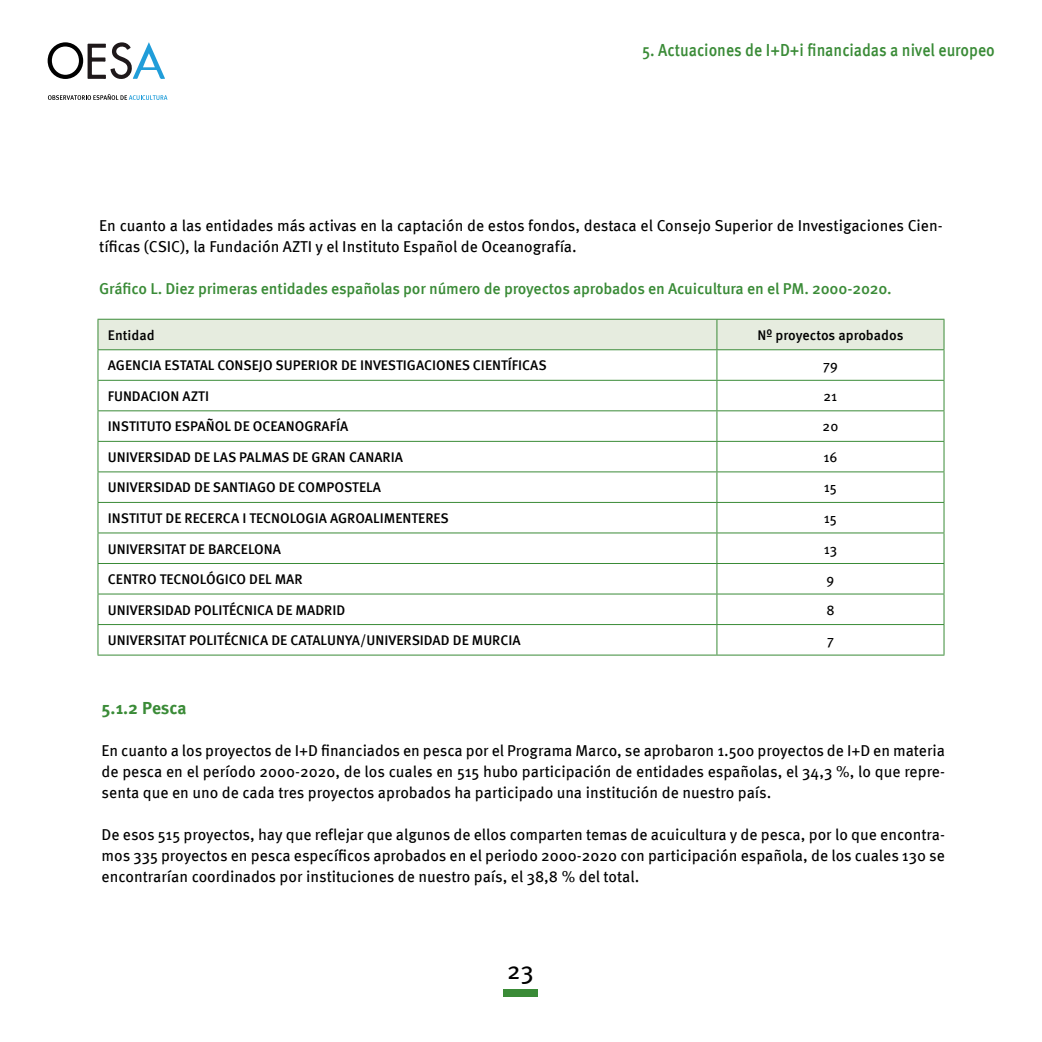
<style>
.page{position:relative;width:1042px;height:1042px;background:#fff}
.page>*{position:absolute;margin:0;border:0;box-sizing:border-box;transform-origin:0 0}
.t1{font:24.5px "Meta Pro";color:#000}
.t2{font:500 17.5px "Meta Pro";color:#3a8b37;scale:.9 1}
.t3{font:700 17.5px "Meta Pro";letter-spacing:-.01em;color:#3a8b37}
.t4{font:15.75px/21px "Meta Pro";color:#000;text-align:justify}
.t5{font:500 15.75px "Meta Pro";letter-spacing:-.01em;color:#3a8b37}
.t6{font:500 14px "Meta Pro";color:#000}
.t7{font:14px "Meta Pro";color:#000}
</style>
<div class="page">
<svg style="left:48px;top:42px;width:117px;height:37px"></svg>
<svg style="left:48px;top:94px;width:119px;height:6px"></svg>
<div style="left:503px;top:989px;width:35px;height:8px;background:#3a8b37"></div>
<svg style="left:99px;top:350px;width:844px;height:304px"></svg>
<hr style="left:98px;top:350px;width:1px;height:30px;background:#3a8b37">
<hr style="left:716px;top:350px;width:1px;height:30px;background:#3a8b37">
<hr style="left:943px;top:350px;width:1px;height:30px;background:#3a8b37">
<svg style="left:98px;top:381px;width:1px;height:29px"></svg>
<svg style="left:943px;top:381px;width:1px;height:29px"></svg>
<hr style="left:98px;top:411px;width:1px;height:30px;background:#3a8b37">
<hr style="left:943px;top:411px;width:1px;height:30px;background:#3a8b37">
<svg style="left:98px;top:442px;width:1px;height:29px"></svg>
<svg style="left:943px;top:442px;width:1px;height:29px"></svg>
<hr style="left:98px;top:472px;width:1px;height:30px;background:#3a8b37">
<hr style="left:943px;top:472px;width:1px;height:30px;background:#3a8b37">
<svg style="left:98px;top:503px;width:1px;height:29px"></svg>
<svg style="left:943px;top:503px;width:1px;height:29px"></svg>
<hr style="left:98px;top:533px;width:1px;height:30px;background:#3a8b37">
<hr style="left:943px;top:533px;width:1px;height:30px;background:#3a8b37">
<svg style="left:98px;top:564px;width:1px;height:29px"></svg>
<svg style="left:943px;top:564px;width:1px;height:29px"></svg>
<hr style="left:98px;top:594px;width:1px;height:30px;background:#3a8b37">
<hr style="left:943px;top:594px;width:1px;height:30px;background:#3a8b37">
<svg style="left:98px;top:625px;width:1px;height:29px"></svg>
<svg style="left:943px;top:625px;width:1px;height:29px"></svg>
<hr style="left:98px;top:654px;width:619px;height:1px;background:#3a8b37">
<hr style="left:717px;top:654px;width:227px;height:1px;background:#3a8b37">
<div style="left:98px;top:319px;width:846px;height:30px;background:#e6ecdf"></div>
<hr style="left:98px;top:349px;width:619px;height:1px;background:#3a8b37">
<hr style="left:717px;top:349px;width:227px;height:1px;background:#3a8b37">
<hr style="left:98px;top:380px;width:619px;height:1px;background:#3a8b37">
<hr style="left:717px;top:380px;width:227px;height:1px;background:#3a8b37">
<svg style="left:716px;top:381px;width:1px;height:29px"></svg>
<hr style="left:98px;top:410px;width:619px;height:1px;background:#3a8b37">
<hr style="left:717px;top:410px;width:227px;height:1px;background:#3a8b37">
<hr style="left:716px;top:411px;width:1px;height:30px;background:#3a8b37">
<hr style="left:98px;top:441px;width:619px;height:1px;background:#3a8b37">
<hr style="left:717px;top:441px;width:227px;height:1px;background:#3a8b37">
<svg style="left:716px;top:442px;width:1px;height:29px"></svg>
<hr style="left:98px;top:471px;width:619px;height:1px;background:#3a8b37">
<hr style="left:717px;top:471px;width:227px;height:1px;background:#3a8b37">
<hr style="left:716px;top:472px;width:1px;height:30px;background:#3a8b37">
<hr style="left:98px;top:502px;width:619px;height:1px;background:#3a8b37">
<hr style="left:717px;top:502px;width:227px;height:1px;background:#3a8b37">
<svg style="left:716px;top:503px;width:1px;height:29px"></svg>
<hr style="left:98px;top:532px;width:619px;height:1px;background:#3a8b37">
<hr style="left:717px;top:532px;width:227px;height:1px;background:#3a8b37">
<hr style="left:716px;top:533px;width:1px;height:30px;background:#3a8b37">
<hr style="left:98px;top:563px;width:619px;height:1px;background:#3a8b37">
<hr style="left:717px;top:563px;width:227px;height:1px;background:#3a8b37">
<svg style="left:716px;top:564px;width:1px;height:29px"></svg>
<hr style="left:98px;top:593px;width:619px;height:1px;background:#3a8b37">
<hr style="left:717px;top:593px;width:227px;height:1px;background:#3a8b37">
<hr style="left:716px;top:594px;width:1px;height:30px;background:#3a8b37">
<hr style="left:98px;top:624px;width:619px;height:1px;background:#3a8b37">
<hr style="left:717px;top:624px;width:227px;height:1px;background:#3a8b37">
<svg style="left:716px;top:625px;width:1px;height:29px"></svg>
<p class="t2" style="left:642px;top:36px;width:393px">5. Actuaciones de I+D+i financiadas a nivel europeo</p>
<p class="t4" style="left:99px;top:214px;width:845px">En cuanto a las entidades más activas en la captación de estos fondos, destaca el Consejo Superior de Investigaciones Cien&shy;tíficas (CSIC), la Fundación AZTI y el Instituto Español de Oceanografía.</p>
<p class="t5" style="left:99px;top:276px;width:794px">Gráfico L. Diez primeras entidades españolas por número de proyectos aprobados en Acuicultura en el PM. 2000-2020.</p>
<p class="t6" style="left:108px;top:324px;width:48px">Entidad</p>
<p class="t6" style="left:757px;top:324px;width:147px">Nº proyectos aprobados</p>
<p class="t6" style="left:108px;top:355px;width:440px">AGENCIA ESTATAL CONSEJO SUPERIOR DE INVESTIGACIONES CIENTÍFICAS</p>
<p class="t7" style="left:823px;top:355px;width:16px">79</p>
<p class="t6" style="left:108px;top:385px;width:103px">FUNDACION AZTI</p>
<p class="t7" style="left:823px;top:385px;width:15px">21</p>
<p class="t6" style="left:108px;top:416px;width:242px">INSTITUTO ESPAÑOL DE OCEANOGRAFÍA</p>
<p class="t7" style="left:822px;top:416px;width:17px">20</p>
<p class="t6" style="left:108px;top:446px;width:297px">UNIVERSIDAD DE LAS PALMAS DE GRAN CANARIA</p>
<p class="t7" style="left:823px;top:446px;width:16px">16</p>
<p class="t6" style="left:108px;top:477px;width:275px">UNIVERSIDAD DE SANTIAGO DE COMPOSTELA</p>
<p class="t7" style="left:824px;top:477px;width:14px">15</p>
<p class="t6" style="left:108px;top:507px;width:342px">INSTITUT DE RECERCA I TECNOLOGIA AGROALIMENTERES</p>
<p class="t7" style="left:824px;top:507px;width:14px">15</p>
<p class="t6" style="left:108px;top:538px;width:175px">UNIVERSITAT DE BARCELONA</p>
<p class="t7" style="left:824px;top:538px;width:15px">13</p>
<p class="t6" style="left:108px;top:568px;width:196px">CENTRO TECNOLÓGICO DEL MAR</p>
<p class="t7" style="left:826px;top:568px;width:9px">9</p>
<p class="t6" style="left:108px;top:599px;width:239px">UNIVERSIDAD POLITÉCNICA DE MADRID</p>
<p class="t7" style="left:826px;top:599px;width:10px">8</p>
<p class="t6" style="left:108px;top:629px;width:414px">UNIVERSITAT POLITÉCNICA DE CATALUNYA/UNIVERSIDAD DE MURCIA</p>
<p class="t7" style="left:827px;top:629px;width:8px">7</p>
<p class="t3" style="left:102px;top:694px;width:86px">5.1.2 Pesca</p>
<p class="t4" style="left:102px;top:739px;width:845px">En cuanto a los proyectos de I+D financiados en pesca por el Programa Marco, se aprobaron 1.500 proyectos de I+D en materia de pesca en el período 2000-2020, de los cuales en 515 hubo participación de entidades españolas, el 34,3 %, lo que repre&shy;senta que en uno de cada tres proyectos aprobados ha participado una institución de nuestro país.</p>
<p class="t4" style="left:102px;top:823px;width:845px">De esos 515 proyectos, hay que reflejar que algunos de ellos comparten temas de acuicultura y de pesca, por lo que encontra&shy;mos 335 proyectos en pesca específicos aprobados en el periodo 2000-2020 con participación española, de los cuales 130 se encontrarían coordinados por instituciones de nuestro país, el 38,8 % del total.</p>
<h1 class="t1" style="left:507px;top:952px;width:28px">23</h1>
</div>
